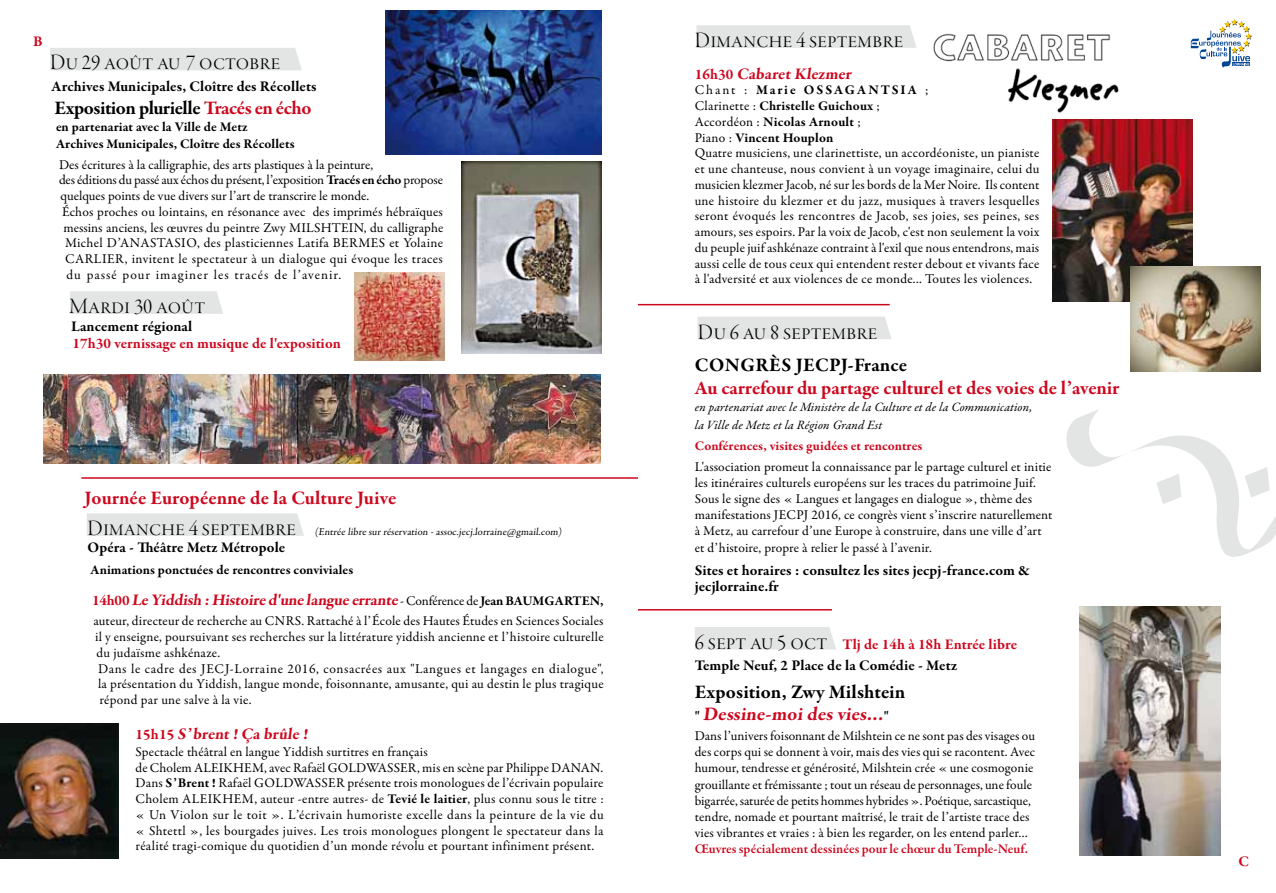
<style>
.page{position:relative;width:1276px;height:893px;background:#fff}
.page>*{position:absolute;margin:0;border:0;box-sizing:border-box;transform-origin:0 0}
.t1{font:22.5px "Garamond Premr Pro Lt Disp";letter-spacing:.165em;color:#000}
.t2{font:22.5px "Garamond Premr Pro Lt Disp";letter-spacing:.09em;color:#000}
.t3{font:700 19.5px "Garamond Premr Pro";color:#cd071e}
.t4{font:700 19.5px/21.5px "Garamond Premr Pro";letter-spacing:-.01em;color:#000}
.t5{font:700 19.5px "Garamond Premr Pro";letter-spacing:.01em;color:#000}
.t6{font:700 16.5px "Garamond Premr Pro";color:#cd071e}
.t7{font:700 15px/16.2px "Garamond Premr Pro";letter-spacing:.005em;color:#000}
.t8{font:700 15px "Garamond Premr Pro";letter-spacing:.01em;color:#cd071e}
.t9{font:13.5px/15.8px "Garamond Premr Pro";letter-spacing:.01em;color:#000}
.t10{font:700 13.5px/17.2px "Garamond Premr Pro";letter-spacing:.005em;color:#000}
.t11{font:13.5px "Garamond Premr Pro";letter-spacing:.045em;color:#000}
.t12{font:13.5px "Garamond Premr Pro";letter-spacing:-.01em;color:#000}
.t13{font:13.5px "Garamond Premr Pro";letter-spacing:.03em;color:#000}
.t14{font:600 13.5px "Garamond Premr Pro";color:#cd071e}
.t15{font:13.5px "Garamond Premr Pro";letter-spacing:.075em;color:#000}
.t16{font:700 13.5px "Garamond Premr Pro";letter-spacing:.005em;color:#cd071e}
.t17{font:italic 12.75px/17.2px "Garamond Premr Pro";letter-spacing:.01em;color:#000}
.t18{font:10.5px "Garamond Premr Pro";color:#000}
.s1{color:#cd071e}
.s2{font-weight:700}
.s3{font-family:"Garamond Premr Pro Lt Disp";font-size:22.5px}
.s4{font-size:15px}
.s5{font-weight:400;font-size:13.5px;color:#000}
.s6{font-size:13.5px;color:#000}
.s7{font-family:"Garamond Premr Pro Lt Disp";font-weight:400;font-size:22.5px}
.s8{font-size:13.5px}
</style>
<div class="page">
<div style="left:695px;top:627px;width:141px;height:22px;background:#e3e4e4"></div>
<div style="left:697px;top:317px;width:194px;height:22px;background:#e3e4e4"></div>
<div style="left:696px;top:25px;width:220px;height:23px;background:#e3e4e4"></div>
<div style="left:87px;top:513px;width:217px;height:23px;background:#e3e4e4"></div>
<div style="left:50px;top:48px;width:252px;height:22px;background:#e3e4e4"></div>
<div style="left:70px;top:291px;width:153px;height:23px;background:#e3e4e4"></div>
<svg style="left:1190px;top:19px;width:62px;height:49px"></svg>
<hr style="left:81px;top:477px;width:557px;height:2px;background:#cd071e">
<hr style="left:638px;top:304px;width:251px;height:1px;background:#cd071e">
<hr style="left:638px;top:609px;width:194px;height:1px;background:#cd071e">
<img style="left:1080px;top:714px;width:140px;height:141px">
<img style="left:386px;top:10px;width:215px;height:144px">
<img style="left:44px;top:375px;width:556px;height:88px">
<img style="left:933px;top:33px;width:186px;height:79px">
<img style="left:0;top:723px;width:119px;height:136px">
<img style="left:1052px;top:119px;width:140px;height:183px">
<svg style="left:1066px;top:409px;width:210px;height:305px"></svg>
<img style="left:461px;top:162px;width:140px;height:192px">
<img style="left:354px;top:273px;width:91px;height:88px">
<img style="left:1130px;top:266px;width:130px;height:105px">
<p class="t8" style="left:33px;top:32px;width:11px">B</p>
<h1 class="t2" style="left:50px;top:50px;width:232px">Du 29 août au 7 octobre</h1>
<p class="t7" style="left:51px;top:78px;width:266px">Archives Municipales, Cloître des Récollets</p>
<h2 class="t4" style="left:54px;top:97px;width:258px">Exposition plurielle <span class="s1">Tracés en écho</span></h2>
<p class="t10" style="left:56px;top:119px;width:240px">en partenariat avec la Ville de Metz<br>Archives Municipales, Cloître des Récollets</p>
<p class="t9" style="left:59px;top:157px;width:316px">Des écritures à la calligraphie, des arts plastiques à la peinture,</p>
<p class="t12" style="left:59px;top:172px;width:385px">des éditions du passé aux échos du présent, l’exposition <span class="s2">Tracés en écho</span> propose</p>
<p class="t9" style="left:60px;top:188px;width:310px">quelques points de vue divers sur l’art de transcrire le monde.</p>
<p class="t9" style="left:62px;top:204px;width:382px">Échos proches ou lointains, en résonance avec des imprimés hébraïques</p>
<p class="t9" style="left:63px;top:220px;width:381px">messins anciens, les œuvres du peintre Zwy MILSHTEIN, du calligraphe</p>
<p class="t9" style="left:65px;top:235px;width:379px">Michel D’ANASTASIO, des plasticiennes Latifa BERMES et Yolaine</p>
<p class="t13" style="left:65px;top:251px;width:379px">CARLIER, invitent le spectateur à un dialogue qui évoque les traces</p>
<p class="t15" style="left:66px;top:266px;width:276px">du passé pour imaginer les tracés de l’avenir.</p>
<h1 class="t1" style="left:69px;top:294px;width:137px">Mardi 30 août</h1>
<p class="t7" style="left:71px;top:318px;width:123px">Lancement régional</p>
<p class="t8" style="left:72px;top:334px;width:270px">17h30 vernissage en musique de l'exposition</p>
<h2 class="t3" style="left:85px;top:486px;width:313px">Journée Européenne de la Culture Juive</h2>
<p class="t18" style="left:87px;top:526px;width:477px"><span class="s3">D i ma n c h e 4 s e pt e m b re</span> (Entrée libre sur réservation - assoc.jecj.lorraine@gmail.com)</p>
<p class="t7" style="left:87px;top:540px;width:199px">Opéra - Théâtre Metz Métropole</p>
<p class="t10" style="left:90px;top:561px;width:264px">Animations ponctuées de rencontres conviviales</p>
<p class="t6" style="left:92px;top:590px;width:433px"><span class="s4">14h00</span> Le Yiddish : Histoire d'une langue errante <span class="s5">- Conférenc e de</span> <span class="s6">Jean B aumgarten</span></p>
<p class="t10" style="left:600px;top:593px;width:5px">,</p>
<p class="t9" style="left:93px;top:614px;width:511px">auteur, directeur de recherche au CNRS. Rattaché à l’École des Hautes Études en Sciences Sociales</p>
<p class="t9" style="left:95px;top:629px;width:510px">il y enseigne, poursuivant ses recherches sur la littérature yiddish ancienne et l’histoire culturelle</p>
<p class="t9" style="left:96px;top:645px;width:125px">du judaïsme ashkénaze.</p>
<p class="t11" style="left:98px;top:660px;width:507px">Dans le cadre des JECJ-Lorraine 2016, consacrées aux "Langues et langages en dialogue",</p>
<p class="t9" style="left:98px;top:677px;width:507px">la présentation du Yiddish, langue monde, foisonnante, amusante, qui au destin le plus tragique</p>
<p class="t9" style="left:99px;top:692px;width:153px">répond par une salve à la vie.</p>
<p class="t6" style="left:136px;top:723px;width:176px"><span class="s4">15h15</span> S’brent ! Ça brûle !</p>
<p class="t9" style="left:136px;top:744px;width:470px">Spectacle théâtral en langue Yiddish surtitres en français<br>de Cholem ALEIKHEM, avec Rafaël GOLDWASSER, mis en scène par Philippe DANAN.<br>Dans <span class="s2">S’Brent !</span> Rafaël GOLDWASSER présente trois monologues de l’écrivain populaire Cholem ALEIKHEM, auteur -entre autres- de <span class="s2">Tevié le laitier</span>, plus connu sous le titre : « Un Violon sur le toit ». L’écrivain humoriste excelle dans la peinture de la vie du « Shtettl », les bourgades juives. Les trois monologues plongent le spectateur dans la réalité tragi-comique du quotidien d’un monde révolu et pourtant infiniment présent.</p>
<h1 class="t1" style="left:695px;top:28px;width:210px">Dimanche 4 septembre</h1>
<p class="t6" style="left:695px;top:63px;width:160px"><span class="s4">16h30</span> Cabaret Klezmer</p>
<p class="t9" style="left:695px;top:82px;width:346px">Chant : <span class="s2">Marie OSSAGANTSIA</span> ;<br>Clarinette : <span class="s2">Christelle Guichoux</span> ;<br>Accordéon : <span class="s2">Nicolas Arnoult</span> ;<br>Piano : <span class="s2">Vincent Houplon<br></span>Quatre musiciens, une clarinettiste, un accordéoniste, un pianiste et une chanteuse, nous convient à un voyage imaginaire, celui du musicien klezmer Jacob, né sur les bords de la Mer Noire. Ils content une histoire du klezmer et du jazz, musiques à travers lesquelles seront évoqués les rencontres de Jacob, ses joies, ses peines, ses amours, ses espoirs. Par la voix de Jacob, c'est non seulement la voix du peuple juif ashkénaze contraint à l'exil que nous entendrons, mais aussi celle de tous ceux qui entendent rester debout et vivants face à l'adversité et aux violences de ce monde... Toutes les violences.</p>
<h1 class="t1" style="left:698px;top:320px;width:181px">Du 6 au 8 septembre</h1>
<h2 class="t4" style="left:695px;top:354px;width:31px">Congr</h2>
<h2 class="t5" style="left:769px;top:353px;width:140px">ès JECPJ-France</h2>
<h2 class="t3" style="left:695px;top:376px;width:426px">Au carrefour du partage culturel et des voies de l’avenir</h2>
<p class="t17" style="left:695px;top:399px;width:339px">en partenariat avec le Ministère de la Culture et de la Communication, la Ville de Metz et la Région Grand Est</p>
<p class="t16" style="left:695px;top:438px;width:229px">Conférences, visites guidées et rencontres</p>
<p class="t9" style="left:695px;top:458px;width:359px;line-height:16.2px">L'association promeut la connaissance par le partage culturel et initie les itinéraires culturels européens sur les traces du patrimoine Juif.<br>Sous le signe des « Langues et langages en dialogue », thème des manifestations JECPJ 2016, ce congrès vient s’inscrire naturellement à Metz, au carrefour d’une Europe à construire, dans une ville d’art et d’histoire, propre à relier le passé à l’avenir.</p>
<p class="t7" style="left:695px;top:562px;width:337px">Sites et horaires : consultez les sites jecpj-france.com &amp; jecjlorraine.fr</p>
<p class="t7" style="left:695px;top:634px;width:324px;line-height:21.5px"><span class="s7">6 sept au 5 oct</span> <span class="s1">Tlj de 14h à 18h Entrée libre<br></span>Temple Neuf, 2 Place de la Comédie - Metz</p>
<h2 class="t4" style="left:695px;top:681px;width:212px">Exposition, Zwy Milshtein <span class="s8">"</span> <span class="s1">Dessine-moi des vies…</span><span class="s8">"</span></h2>
<p class="t9" style="left:695px;top:728px;width:342px;line-height:16.2px">Dans l’univers foisonnant de Milshtein ce ne sont pas des visages ou des corps qui se donnent à voir, mais des vies qui se racontent. Avec humour, tendresse et générosité, Milshtein crée « une cosmogonie grouillante et frémissante ; tout un réseau de personnages, une foule bigarrée, saturée de petits hommes hybrides ». Poétique, sarcastique, tendre, nomade et pourtant maîtrisé, le trait de l’artiste trace des vies vibrantes et vraies : à bien les regarder, on les entend parler…</p>
<p class="t14" style="left:695px;top:841px;width:335px">Œuvres spécialement dessinées pour le chœur du Temple-Neuf.</p>
<p class="t8" style="left:1238px;top:852px;width:12px">C</p>
</div>
